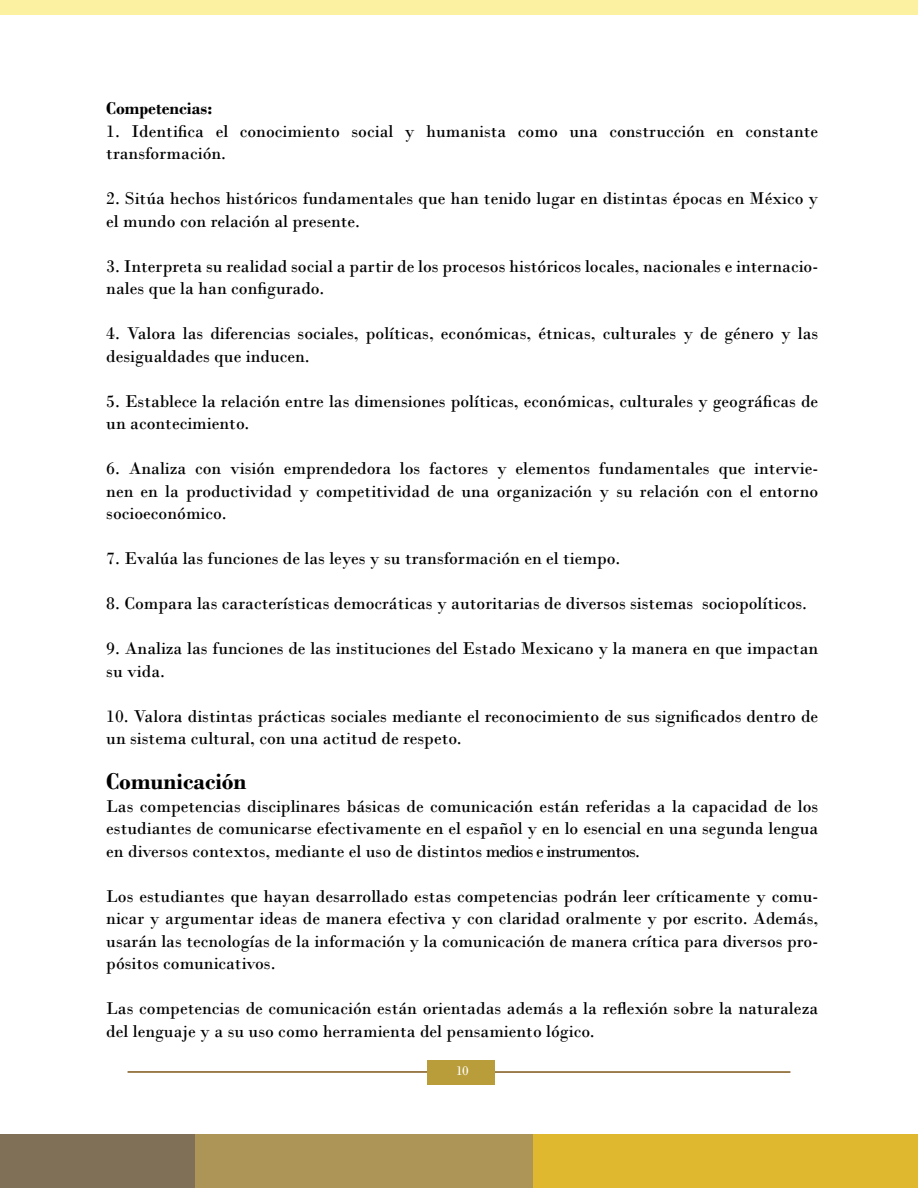
<style>
.page{position:relative;width:918px;height:1188px;background:#fff}
.page>*{position:absolute;margin:0;border:0;box-sizing:border-box;transform-origin:0 0}
.t1{font:700 24px "Bodoni";color:#000}
.t2{font:18px/22.5px "Bodoni";color:#000}
.t3{font:700 18px "Bodoni";color:#000}
.t4{font:13.5px "Bodoni";color:#fff}
</style>
<div class="page">
<hr style="left:490px;top:1071px;width:300px;height:2px;background:#7f5619">
<hr style="left:128px;top:1071px;width:300px;height:2px;background:#7f5619">
<div style="left:0;top:1134px;width:201px;height:54px;background:#7f7057"></div>
<div style="left:196px;top:1134px;width:342px;height:54px;background:#ac9556"></div>
<div style="left:534px;top:1134px;width:384px;height:54px;background:#e0b82f"></div>
<div style="left:0;top:0;width:918px;height:14px;background:#fcf0a1"></div>
<div style="left:427px;top:1060px;width:68px;height:24px;background:#b89d3a"></div>
<p class="t3" style="left:106px;top:97px;width:107px">Competencias:</p>
<p class="t2" style="left:106px;top:119px;width:714px">1. Identifica el conocimiento social y humanista como una construcción en constante transformación.</p>
<p class="t2" style="left:106px;top:187px;width:713px">2. Sitúa hechos históricos fundamentales que han tenido lugar en distintas épocas en México y el mundo con relación al presente.</p>
<p class="t2" style="left:106px;top:254px;width:713px">3. Interpreta su realidad social a partir de los procesos históricos locales, nacionales e internacio&shy;nales que la han configurado.</p>
<p class="t2" style="left:106px;top:322px;width:713px">4. Valora las diferencias sociales, políticas, económicas, étnicas, culturales y de género y las desigualdades que inducen.</p>
<p class="t2" style="left:106px;top:389px;width:714px">5. Establece la relación entre las dimensiones políticas, económicas, culturales y geográficas de un acontecimiento.</p>
<p class="t2" style="left:106px;top:457px;width:713px;text-align:justify">6. Analiza con visión emprendedora los factores y elementos fundamentales que intervie&shy;nen en la productividad y competitividad de una organización y su relación con el entorno socioeconómico.</p>
<p class="t2" style="left:106px;top:547px;width:515px">7. Evalúa las funciones de las leyes y su transformación en el tiempo.</p>
<p class="t2" style="left:106px;top:592px;width:702px">8. Compara las características democráticas y autoritarias de diversos sistemas sociopolíticos.</p>
<p class="t2" style="left:106px;top:637px;width:713px">9. Analiza las funciones de las instituciones del Estado Mexicano y la manera en que impactan su vida.</p>
<p class="t2" style="left:106px;top:704px;width:713px">10. Valora distintas prácticas sociales mediante el reconocimiento de sus significados dentro de un sistema cultural, con una actitud de respeto.</p>
<p class="t1" style="left:106px;top:767px;width:142px">Comunicación</p>
<p class="t2" style="left:106px;top:794px;width:714px;text-align:justify">Las competencias disciplinares básicas de comunicación están referidas a la capacidad de los estudiantes de comunicarse efectivamente en el español y en lo esencial en una segunda lengua en diversos contextos, mediante el uso de distintos medios e instrumentos.</p>
<p class="t2" style="left:106px;top:884px;width:714px;text-align:justify">Los estudiantes que hayan desarrollado estas competencias podrán leer críticamente y comu&shy;nicar y argumentar ideas de manera efectiva y con claridad oralmente y por escrito. Además, usarán las tecnologías de la información y la comunicación de manera crítica para diversos pro&shy;pósitos comunicativos.</p>
<p class="t2" style="left:106px;top:997px;width:713px">Las competencias de comunicación están orientadas además a la reflexión sobre la naturaleza del lenguaje y a su uso como herramienta del pensamiento lógico.</p>
<p class="t4" style="left:456px;top:1063px;width:14px">10</p>
</div>
